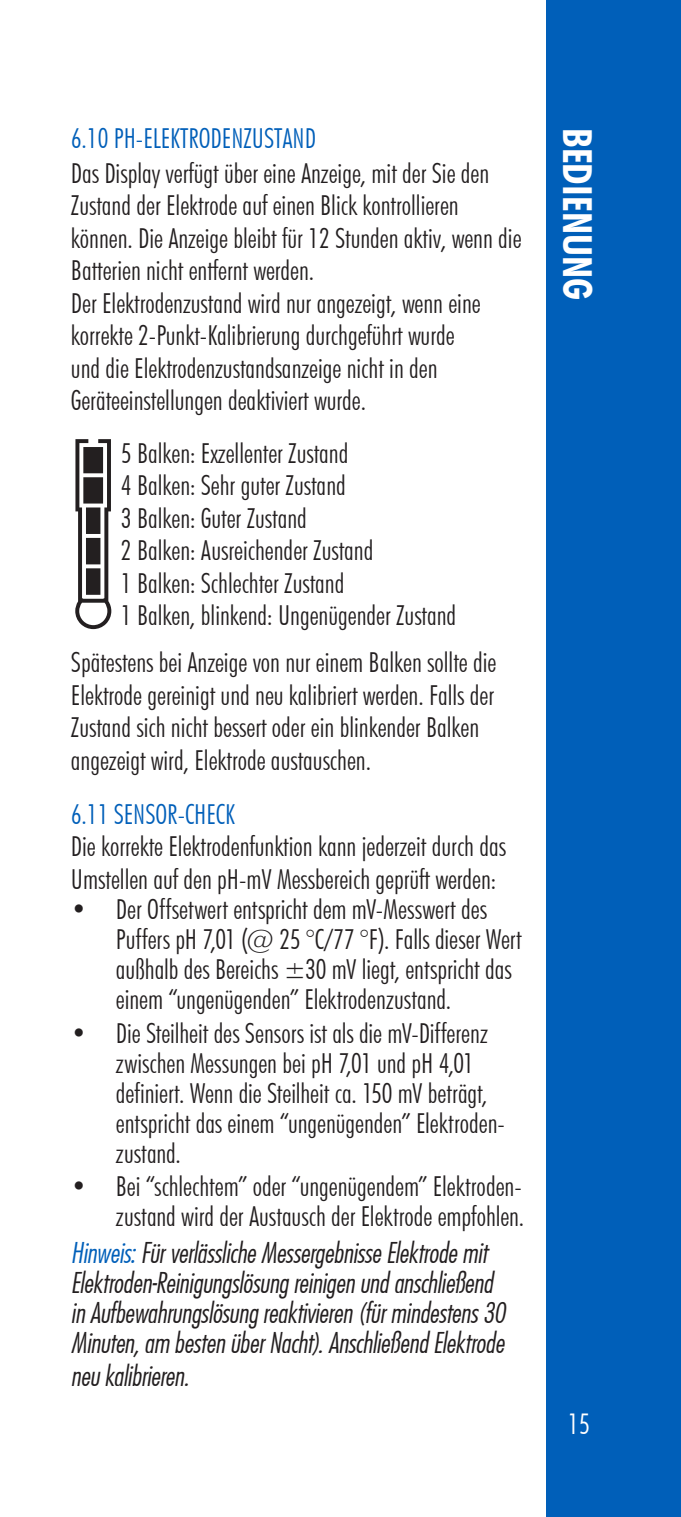
<style>
.page{position:relative;width:681px;height:1517px;background:#fff}
.page>*{position:absolute;margin:0;border:0;box-sizing:border-box;transform-origin:0 0}
.t1{font:700 condensed 40px "Futura BT";color:#fff}
.t2{font:300 condensed 28.5px "Futura BT";color:#fff}
.t3{font:300 condensed 27.5px/32.5px "Futura BT";color:#231f20}
.t4{font:27.5px/30px "Futura Lt Cn BT Italic";letter-spacing:-.005em;color:#231f20}
.t5{font:300 condensed 27.5px "Futura BT";color:#005fb9}
.s1{color:#005fb9}
</style>
<div class="page">
<div style="left:546px;top:0;width:134px;height:1517px;background:#005fb9"></div>
<svg style="left:75px;top:439px;width:36px;height:190px"></svg>
<div style="left:83px;top:447px;width:20px;height:26px;background:#231f20"></div>
<div style="left:83px;top:477px;width:20px;height:26px;background:#231f20"></div>
<div style="left:86px;top:507px;width:14px;height:27px;background:#231f20"></div>
<div style="left:86px;top:538px;width:14px;height:26px;background:#231f20"></div>
<div style="left:86px;top:568px;width:14px;height:27px;background:#231f20"></div>
<p class="t5" style="left:71px;top:122px;width:246px">6.10 PH-ELEKTRODENZUSTAND</p>
<p class="t3" style="left:71px;top:156px;width:452px">Das Display verfügt über eine Anzeige, mit der Sie den Zustand der Elektrode auf einen Blick kontrollieren können. Die Anzeige bleibt für 12 Stunden aktiv, wenn die Batterien nicht entfernt werden.<br>Der Elektrodenzustand wird nur angezeigt, wenn eine korrekte 2-Punkt-Kalibrierung durchgeführt wurde<br>und die Elektrodenzustandsanzeige nicht in den Geräteeinstellungen deaktiviert wurde.</p>
<p class="t3" style="left:121px;top:436px;width:337px">5 Balken: Exzellenter Zustand<br>4 Balken: Sehr guter Zustand<br>3 Balken: Guter Zustand<br>2 Balken: Ausreichender Zustand<br>1 Balken: Schlechter Zustand<br>1 Balken, blinkend: Ungenügender Zustand</p>
<p class="t3" style="left:71px;top:646px;width:427px">Spätestens bei Anzeige von nur einem Balken sollte die Elektrode gereinigt und neu kalibriert werden. Falls der Zustand sich nicht bessert oder ein blinkender Balken angezeigt wird, Elektrode austauschen.</p>
<p class="t5" style="left:71px;top:797px;width:165px">6.11 SENSOR-CHECK</p>
<p class="t3" style="left:71px;top:830px;width:436px">Die korrekte Elektrodenfunktion kann jederzeit durch das<br>Umstellen auf den pH-mV Messbereich geprüft werden:</p>
<p class="t3" style="left:116px;top:894px;width:407px;line-height:30px;text-indent:-45px">• Der Offsetwert entspricht dem mV-Messwert des Puffers pH 7,01 (@ 25 °C/77 °F). Falls dieser Wert außhalb des Bereichs ±30 mV liegt, entspricht das einem “ungenügenden” Elektrodenzustand.</p>
<p class="t3" style="left:116px;top:1017px;width:390px;line-height:30px;text-indent:-45px">• Die Steilheit des Sensors ist als die mV-Differenz zwischen Messungen bei pH 7,01 und pH 4,01 definiert. Wenn die Steilheit ca. 150 mV beträgt, entspricht das einem “ungenügenden” Elektroden&shy;zustand.</p>
<p class="t3" style="left:71px;top:1171px;width:454px;line-height:30px;text-align:right">• Bei “schlechtem” oder “ungenügendem” Elektroden&shy;zustand wird der Austausch der Elektrode empfohlen.</p>
<p class="t4" style="left:71px;top:1237px;width:435px"><span class="s1">Hinweis:</span> Für verlässliche Messergebnisse Elektrode mit Elektroden-Reinigungslösung reinigen und anschließend in Aufbewahrungslösung reaktivieren (für mindestens 30<br>Minuten, am besten über Nacht). Anschließend Elektrode</p>
<p class="t4" style="left:71px;top:1360px;width:120px">neu kalibrieren.</p>
<h1 class="t1" style="left:601px;top:128px;width:174px;rotate:90deg">BEDIENUNG</h1>
<p class="t2" style="left:567px;top:1406px;width:24px">15</p>
</div>
